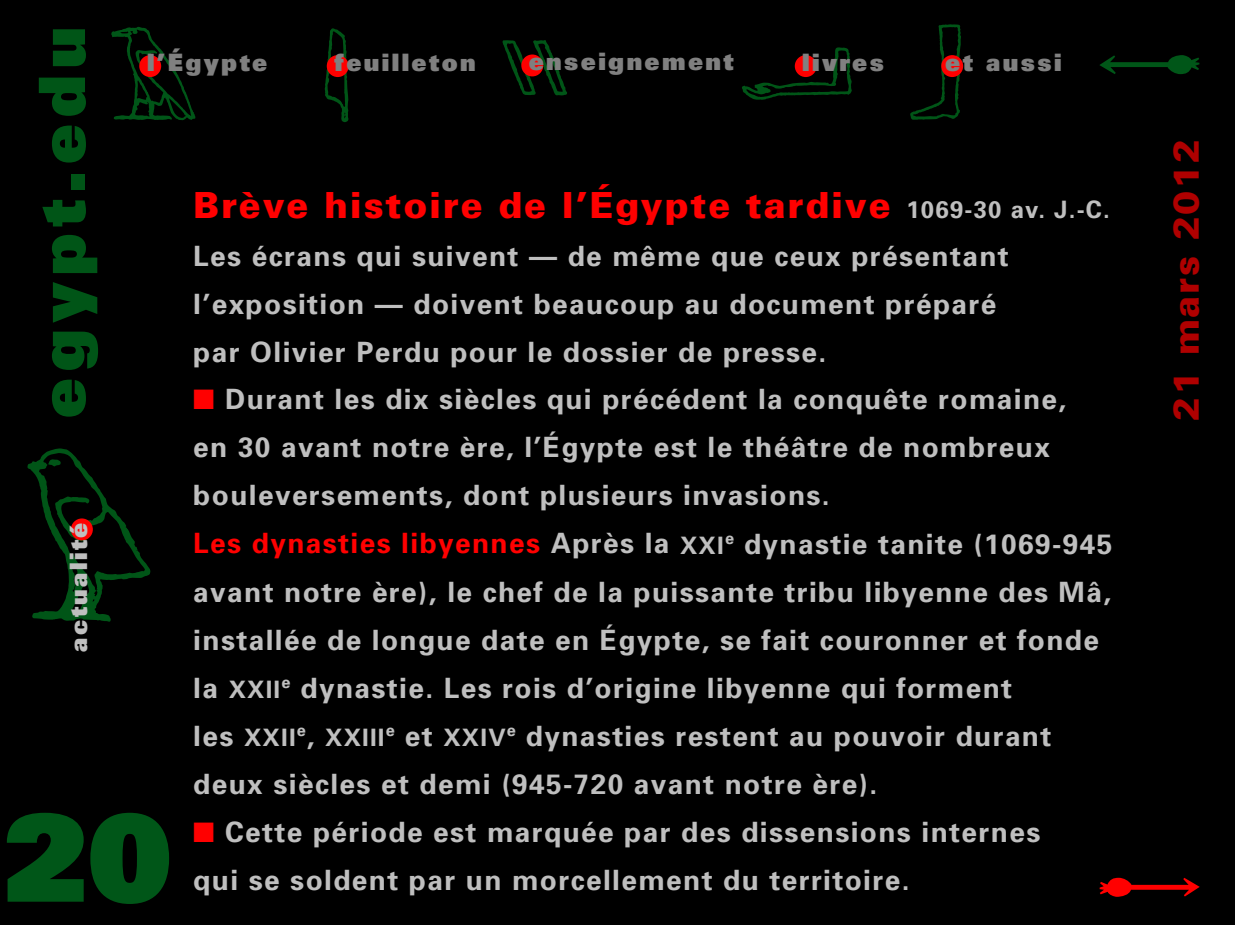
<style>
.page{position:relative;width:1235px;height:926px;background:#fff}
.page>*{position:absolute;margin:0;border:0;box-sizing:border-box;transform-origin:0 0}
.t1{font:900 120px "Univers";color:#005618}
.t2{font:900 64px "Univers";letter-spacing:.1em;color:#005517}
.t3{font:900 36px "Univers";letter-spacing:.05em;color:#f00}
.t4{font:900 36px "Univers";letter-spacing:.05em;color:#af0000}
.t5{font:700 28px/48px "Univers";letter-spacing:.05em;color:#bfbfbf}
.t6{font:900 24px "Univers";letter-spacing:.1em;color:#808080}
.t7{font:900 24px "Univers";letter-spacing:.1em;color:#bfbfbf}
.s1{font-weight:700;font-size:24px;color:#bfbfbf}
.s2{color:#f00}
.s3{font-size:24px}
</style>
<div class="page">
<div style="left:1px;top:0;width:1234px;height:925px;background:#000"></div>
<svg style="left:111px;top:26px;width:84px;height:94px"></svg>
<svg style="left:324px;top:28px;width:24px;height:94px"></svg>
<div style="left:139px;top:55px;width:22px;height:22px;background:#f00;border-radius:50%"></div>
<div style="left:327px;top:55px;width:22px;height:22px;background:#f00;border-radius:50%"></div>
<svg style="left:742px;top:47px;width:110px;height:53px"></svg>
<div style="left:795px;top:55px;width:21px;height:22px;background:#f00;border-radius:50%"></div>
<svg style="left:910px;top:24px;width:51px;height:96px"></svg>
<div style="left:941px;top:55px;width:22px;height:22px;background:#f00;border-radius:50%"></div>
<svg style="left:502px;top:40px;width:65px;height:56px"></svg>
<div style="left:521px;top:55px;width:22px;height:21px;background:#f00;border-radius:50%"></div>
<svg style="left:28px;top:448px;width:123px;height:174px"></svg>
<div style="left:71px;top:518px;width:22px;height:22px;background:#f00;border-radius:50%"></div>
<svg style="left:1099px;top:55px;width:100px;height:19px"></svg>
<svg style="left:1099px;top:878px;width:100px;height:19px"></svg>
<h2 class="t2" style="left:20px;top:418px;width:393px;rotate:-90deg">egypt.edu</h2>
<p class="t6" style="left:147px;top:47px;width:122px">l’Égypte</p>
<p class="t6" style="left:335px;top:47px;width:143px">feuilleton</p>
<p class="t6" style="left:529px;top:46px;width:207px">enseignement</p>
<p class="t6" style="left:802px;top:47px;width:83px">livres</p>
<p class="t6" style="left:945px;top:47px;width:118px">et aussi</p>
<p class="t3" style="left:193px;top:182px;width:918px">Brève histoire de l’Égypte tardive <span class="s1">1069-30 av. J.-C.</span></p>
<p class="t5" style="left:193px;top:232px;width:817px">Les écrans qui suivent — de même que ceux présentant l’exposition — doivent beaucoup au document préparé par Olivier Perdu pour le dossier de presse.</p>
<p class="t5" style="left:193px;top:376px;width:920px"><span class="s2">■</span> Durant les dix siècles qui précédent la conquête romaine,<br>en 30 avant notre ère, l’Égypte est le théâtre de nombreux bouleversements, dont plusieurs invasions.<br><span class="s2">Les dynasties libyennes</span> Après la <span class="s3">XXI</span><sup>e</sup> dynastie tanite (1069-945 avant notre ère), le chef de la puissante tribu libyenne des Mâ, installée de longue date en Égypte, se fait couronner et fonde la <span class="s3">XXII</span><sup>e</sup> dynastie. Les rois d’origine libyenne qui forment<br>les <span class="s3">XXII</span><sup>e</sup>, <span class="s3">XXIII</span><sup>e</sup> et <span class="s3">XXIV</span><sup>e</sup> dynasties restent au pouvoir durant deux siècles et demi (945-720 avant notre ère).</p>
<p class="t5" style="left:193px;top:808px;width:848px"><span class="s2">■</span> Cette période est marquée par des dissensions internes</p>
<p class="t7" style="left:63px;top:652px;width:130px;rotate:-90deg">actualité</p>
<h1 class="t1" style="left:3px;top:780px;width:170px">20</h1>
<p class="t5" style="left:193px;top:856px;width:718px">qui se soldent par un morcellement du territoire.</p>
<p class="t4" style="left:1163px;top:421px;width:283px;rotate:-90deg">21 mars 2012</p>
</div>
